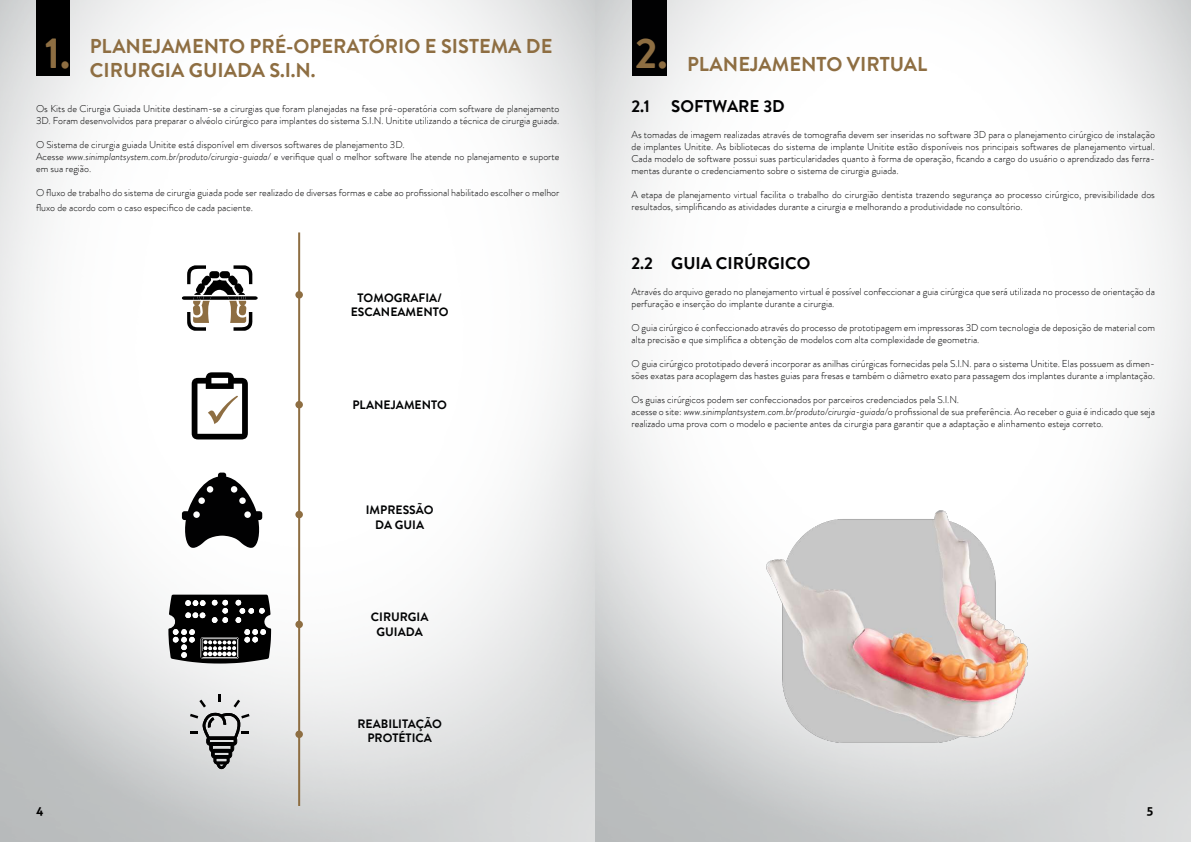
<style>
.page{position:relative;width:1191px;height:842px;background:#fff}
.page>*{position:absolute;margin:0;border:0;box-sizing:border-box;transform-origin:0 0}
.t1{font:700 42.9px "Brandon Grotesque";color:#8e6e42}
.t2{font:700 20px/24px "Brandon Grotesque";color:#8e6e42}
.t3{font:700 17px "Brandon Grotesque";color:#020203}
.t4{font:700 12.2px/14.6px "Brandon Grotesque";color:#020304;text-align:center}
.t5{font:700 12.2px/14.6px "Brandon Grotesque";color:#010202;text-align:center}
.t6{font:700 12px "Aller";color:#000}
.t7{font:300 10px/12px "Brandon Grotesque";color:#020203}
.s1{font-style:italic}
.s2{font-size:42.9px}
</style>
<div class="page">
<img style="left:0;top:0;width:1191px;height:842px">
<div style="left:36px;top:0;width:33px;height:75px;background:#000"></div>
<div style="left:631px;top:0;width:35px;height:75px;background:#010102"></div>
<svg style="left:192px;top:372px;width:56px;height:67px"></svg>
<svg style="left:168px;top:595px;width:103px;height:68px"></svg>
<svg style="left:190px;top:694px;width:59px;height:75px;background:#b0b0b1"></svg>
<svg style="left:182px;top:265px;width:76px;height:66px"></svg>
<hr style="left:298px;top:232px;width:2px;height:574px;background:#8e6e42">
<svg style="left:182px;top:473px;width:80px;height:75px"></svg>
<div style="left:295px;top:291px;width:8px;height:8px;background:#8e6e42;border-radius:50%"></div>
<div style="left:295px;top:401px;width:8px;height:7px;background:#8e6e42;border-radius:50%"></div>
<div style="left:295px;top:511px;width:8px;height:7px;background:#8e6e42;border-radius:50%"></div>
<div style="left:295px;top:621px;width:8px;height:7px;background:#8e6e42;border-radius:50%"></div>
<div style="left:295px;top:730px;width:8px;height:8px;background:#8e6e42;border-radius:50%"></div>
<img style="left:747px;top:475px;width:292px;height:292px">
<h1 class="t1" style="left:45px;top:28px;width:27px">1.</h1>
<h2 class="t2" style="left:90px;top:34px;width:464px">PLANEJAMENTO PRÉ-OPERATÓRIO E SISTEMA DE<br>CIRURGIA GUIADA S.I.N.</h2>
<p class="t7" style="left:36px;top:103px;width:525px">Os Kits de Cirurgia Guiada Unitite destinam-se a cirurgias que foram planejadas na fase pré-operatória com software de planejamento<br>3D. Foram desenvolvidos para preparar o alvéolo cirúrgico para implantes do sistema S.I.N. Unitite utilizando a técnica de cirurgia guiada.</p>
<p class="t7" style="left:36px;top:139px;width:525px">O Sistema de cirurgia guiada Unitite está disponível em diversos softwares de planejamento 3D.<br>Acesse <span class="s1">www.sinimplantsystem.com.br/produto/cirurgia-guiada/</span> e verifique qual o melhor software lhe atende no planejamento e suporte em sua região.</p>
<p class="t7" style="left:36px;top:186px;width:525px;line-height:14.4px">O fluxo de trabalho do sistema de cirurgia guiada pode ser realizado de diversas formas e cabe ao profissional habilitado escolher o melhor fluxo de acordo com o caso especifico de cada paciente.</p>
<p class="t5" style="left:351px;top:291px;width:99px">TOMOGRAFIA/<br>ESCANEAMENTO</p>
<p class="t4" style="left:352px;top:398px;width:96px">PLANEJAMENTO</p>
<p class="t4" style="left:366px;top:503px;width:69px">IMPRESSÃO<br>DA GUIA</p>
<p class="t4" style="left:371px;top:610px;width:59px">CIRURGIA<br>GUIADA</p>
<p class="t4" style="left:357px;top:717px;width:86px">REABILITAÇÃO<br>PROTÉTICA</p>
<h2 class="t2" style="left:635px;top:53px;width:294px"><span class="s2">2.</span> PLANEJAMENTO VIRTUAL</h2>
<h3 class="t3" style="left:631px;top:96px;width:20px">2.1</h3>
<h3 class="t3" style="left:671px;top:96px;width:115px">SOFTWARE 3D</h3>
<p class="t7" style="left:631px;top:129px;width:525px;text-align:justify">As tomadas de imagem realizadas através de tomografia devem ser inseridas no software 3D para o planejamento cirúrgico de instalação de implantes Unitite. As bibliotecas do sistema de implante Unitite estão disponíveis nos principais softwares de planejamento virtual.<br>Cada modelo de software possui suas particularidades quanto à forma de operação, ficando a cargo do usuário o aprendizado das ferra&shy;mentas durante o credenciamento sobre o sistema de cirurgia guiada.</p>
<p class="t7" style="left:631px;top:189px;width:525px">A etapa de planejamento virtual facilita o trabalho do cirurgião dentista trazendo segurança ao processo cirúrgico, previsibilidade dos resultados, simplificando as atividades durante a cirurgia e melhorando a produtividade no consultório.</p>
<h3 class="t3" style="left:631px;top:253px;width:180px">2.2 GUIA CIRÚRGICO</h3>
<p class="t7" style="left:631px;top:286px;width:525px">Através do arquivo gerado no planejamento virtual é possível confeccionar a guia cirúrgica que será utilizada no processo de orientação da perfuração e inserção do implante durante a cirurgia.</p>
<p class="t7" style="left:631px;top:322px;width:525px">O guia cirúrgico é confeccionado através do processo de prototipagem em impressoras 3D com tecnologia de deposição de material com alta precisão e que simplifica a obtenção de modelos com alta complexidade de geometria.</p>
<p class="t7" style="left:631px;top:358px;width:525px">O guia cirúrgico prototipado deverá incorporar as anilhas cirúrgicas fornecidas pela S.I.N. para o sistema Unitite. Elas possuem as dimen&shy;sões exatas para acoplagem das hastes guias para fresas e também o diâmetro exato para passagem dos implantes durante a implantação.</p>
<p class="t7" style="left:631px;top:394px;width:525px">Os guias cirúrgicos podem ser confeccionados por parceiros credenciados pela S.I.N.<br>acesse o site: <span class="s1">www.sinimplantsystem.com.br/produto/cirurgia-guiada/</span>o profissional de sua preferência. Ao receber o guia é indicado que seja realizado uma prova com o modelo e paciente antes da cirurgia para garantir que a adaptação e alinhamento esteja correto.</p>
<p class="t6" style="left:36px;top:806px;width:9px">4</p>
<p class="t6" style="left:1146px;top:806px;width:9px">5</p>
</div>
